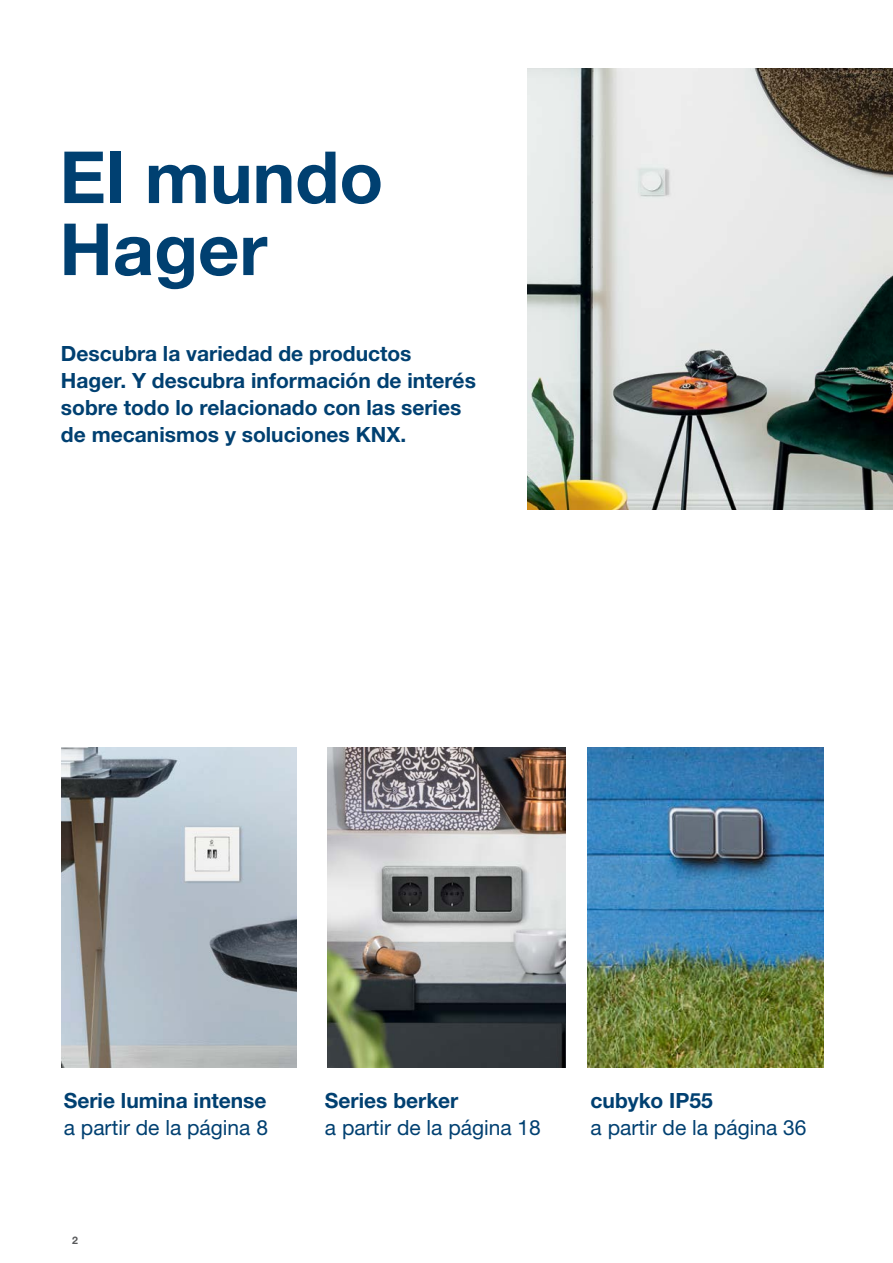
<style>
.page{position:relative;width:893px;height:1263px;background:#fff}
.page>*{position:absolute;margin:0;border:0;box-sizing:border-box;transform-origin:0 0}
.t1{font:700 72px/72px "Helvetica Neue LTW1 G";color:#004071}
.t2{font:700 21px/27px "Helvetica Neue LTW1 G";color:#004071}
.t3{font:21px "Helvetica Neue LTW1 G";color:#004071}
.t4{font:700 10.5px "Helvetica Neue LTW1 G";color:#58595b}
</style>
<div class="page">
<img style="left:61px;top:748px;width:236px;height:319px">
<img style="left:327px;top:748px;width:239px;height:319px">
<img style="left:527px;top:68px;width:366px;height:441px">
<img style="left:588px;top:748px;width:235px;height:319px">
<h1 class="t1" style="left:59px;top:141px;width:325px">El mundo<br>Hager</h1>
<p class="t2" style="left:61px;top:339px;width:416px">Descubra la variedad de productos Hager. Y descubra información de interés sobre todo lo relacionado con las series de mecanismos y soluciones KNX.</p>
<p class="t2" style="left:64px;top:1086px;width:204px">Serie lumina intense</p>
<p class="t3" style="left:64px;top:1114px;width:206px">a partir de la página 8</p>
<p class="t4" style="left:72px;top:1233px;width:7px">2</p>
<p class="t2" style="left:325px;top:1086px;width:135px">Series berker</p>
<p class="t3" style="left:325px;top:1114px;width:217px">a partir de la página 18</p>
<p class="t2" style="left:591px;top:1086px;width:124px">cubyko IP55</p>
<p class="t3" style="left:591px;top:1114px;width:217px">a partir de la página 36</p>
</div>
